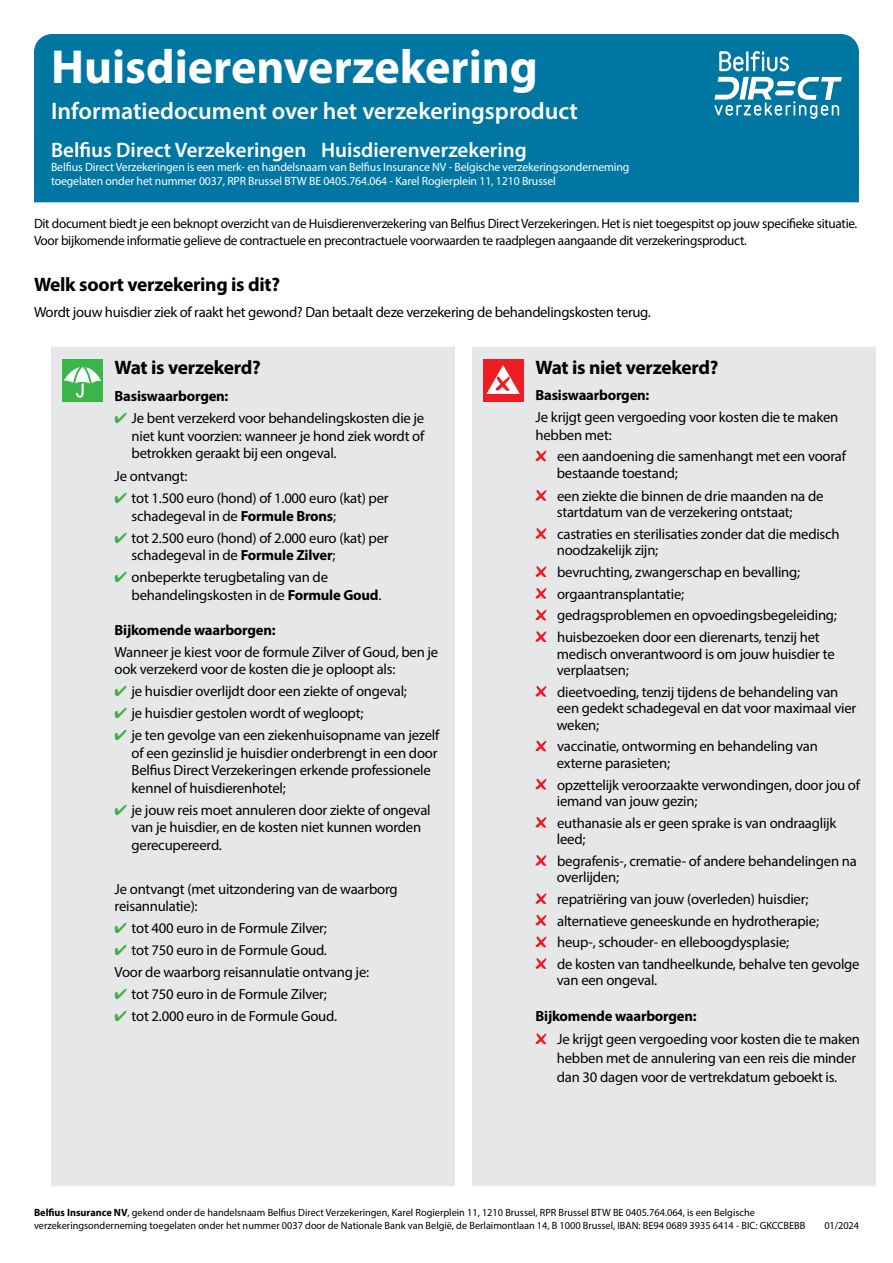
<style>
.page{position:relative;width:893px;height:1263px;background:#fff}
.page>*{position:absolute;margin:0;border:0;box-sizing:border-box;transform-origin:0 0}
.t1{font:700 48px "Myriad Pro";color:#fff}
.t2{font:600 24px "Myriad Pro";color:#fff}
.t3{font:600 21px "Myriad Pro";color:#fff}
.t4{font:700 19.5px "Myriad Pro";letter-spacing:-.015em;color:#000}
.t5{font:14.7px/17.7px "Myriad Pro";letter-spacing:-.015em;color:#000}
.t6{font:700 14.7px "Myriad Pro";letter-spacing:-.015em;color:#000}
.t7{font:13.5px/16.2px "Myriad Pro";letter-spacing:-.025em;color:#000}
.t8{font:12px/14.4px "Myriad Pro";letter-spacing:-.01em;color:#fff}
.t9{font:10.5px/12.6px "Myriad Pro";color:#000}
.s1{color:#41ad49}
.s2{font-weight:700}
</style>
<div class="page">
<div style="left:34px;top:34px;width:825px;height:168px;background:#0076a3"></div>
<svg style="left:719px;top:51px;width:70px;height:20px"></svg>
<svg style="left:714px;top:77px;width:128px;height:42px"></svg>
<div style="left:51px;top:347px;width:825px;height:839px;background:#e6e7e8"></div>
<div style="left:62px;top:359px;width:41px;height:43px;background:#39b54a"></div>
<svg style="left:64px;top:363px;width:37px;height:35px"></svg>
<div style="left:483px;top:359px;width:41px;height:43px;background:#ed1d24"></div>
<svg style="left:486px;top:365px;width:34px;height:29px"></svg>
<svg style="left:536px;top:450px;width:10px;height:11px"></svg>
<svg style="left:536px;top:490px;width:10px;height:11px"></svg>
<svg style="left:536px;top:528px;width:10px;height:11px"></svg>
<svg style="left:536px;top:566px;width:10px;height:11px"></svg>
<svg style="left:536px;top:588px;width:10px;height:11px"></svg>
<svg style="left:536px;top:609px;width:10px;height:11px"></svg>
<svg style="left:536px;top:631px;width:10px;height:11px"></svg>
<svg style="left:536px;top:686px;width:10px;height:11px"></svg>
<svg style="left:536px;top:740px;width:10px;height:11px"></svg>
<svg style="left:536px;top:779px;width:10px;height:11px"></svg>
<svg style="left:536px;top:817px;width:10px;height:11px"></svg>
<svg style="left:536px;top:855px;width:10px;height:11px"></svg>
<svg style="left:536px;top:893px;width:10px;height:11px"></svg>
<svg style="left:536px;top:915px;width:10px;height:11px"></svg>
<svg style="left:536px;top:936px;width:10px;height:11px"></svg>
<svg style="left:536px;top:958px;width:10px;height:11px"></svg>
<svg style="left:536px;top:1033px;width:10px;height:11px"></svg>
<h1 class="t1" style="left:51px;top:36px;width:489px">Huisdierenverzekering</h1>
<h2 class="t2" style="left:51px;top:95px;width:528px">Informatiedocument over het verzekeringsproduct</h2>
<h3 class="t3" style="left:51px;top:136px;width:477px">Belfius Direct Verzekeringen Huisdierenverzekering</h3>
<p class="t8" style="left:51px;top:159px;width:580px">Belfius Direct Verzekeringen is een merk- en handelsnaam van Belfius Insurance NV - Belgische verzekeringsonderneming toegelaten onder het nummer 0037, RPR Brussel BTW BE 0405.764.064 - Karel Rogierplein 11, 1210 Brussel</p>
<p class="t7" style="left:34px;top:216px;width:825px">Dit document biedt je een beknopt overzicht van de Huisdierenverzekering van Belfius Direct Verzekeringen. Het is niet toegespitst op jouw specifieke situatie.<br>Voor bijkomende informatie gelieve de contractuele en precontractuele voorwaarden te raadplegen aangaande dit verzekeringsproduct.</p>
<h3 class="t4" style="left:34px;top:272px;width:247px">Welk soort verzekering is dit?</h3>
<p class="t5" style="left:34px;top:303px;width:618px">Wordt jouw huisdier ziek of raakt het gewond? Dan betaalt deze verzekering de behandelingskosten terug.</p>
<h3 class="t4" style="left:115px;top:355px;width:148px">Wat is verzekerd?</h3>
<p class="t6" style="left:115px;top:387px;width:115px">Basiswaarborgen:</p>
<p class="t5" style="left:132px;top:409px;width:294px;text-align:justify;text-indent:-17px"><span class="s1">✔</span> Je bent verzekerd voor behandelingskosten die je niet kunt voorzien: wanneer je hond ziek wordt of betrokken geraakt bij een ongeval.</p>
<p class="t5" style="left:115px;top:467px;width:75px">Je ontvangt:</p>
<p class="t5" style="left:132px;top:489px;width:259px;text-indent:-17px"><span class="s1">✔</span> tot 1.500 euro (hond) of 1.000 euro (kat) per schadegeval in de <span class="s2">Formule Brons</span>;</p>
<p class="t5" style="left:132px;top:529px;width:259px;text-indent:-17px"><span class="s1">✔</span> tot 2.500 euro (hond) of 2.000 euro (kat) per schadegeval in de <span class="s2">Formule Zilver</span>;</p>
<p class="t5" style="left:132px;top:568px;width:251px;text-indent:-17px"><span class="s1">✔</span> onbeperkte terugbetaling van de behandelingskosten in de <span class="s2">Formule Goud</span>.</p>
<p class="t6" style="left:115px;top:620px;width:163px">Bijkomende waarborgen:</p>
<p class="t5" style="left:115px;top:642px;width:325px">Wanneer je kiest voor de formule Zilver of Goud, ben je ook verzekerd voor de kosten die je oploopt als:</p>
<p class="t5" style="left:115px;top:682px;width:294px"><span class="s1">✔</span> je huisdier overlijdt door een ziekte of ongeval;</p>
<p class="t5" style="left:115px;top:704px;width:250px"><span class="s1">✔</span> je huisdier gestolen wordt of wegloopt;</p>
<p class="t5" style="left:132px;top:726px;width:309px;text-indent:-17px"><span class="s1">✔</span> je ten gevolge van een ziekenhuisopname van jezelf of een gezinslid je huisdier onderbrengt in een door Belfius Direct Verzekeringen erkende professionele kennel of huisdierenhotel;</p>
<p class="t5" style="left:132px;top:801px;width:301px;text-indent:-17px"><span class="s1">✔</span> je jouw reis moet annuleren door ziekte of ongeval van je huisdier, en de kosten niet kunnen worden gerecupereerd.</p>
<p class="t5" style="left:115px;top:880px;width:285px">Je ontvangt (met uitzondering van de waarborg reisannulatie):</p>
<p class="t5" style="left:115px;top:919px;width:214px"><span class="s1">✔</span> tot 400 euro in de Formule Zilver;</p>
<p class="t5" style="left:115px;top:939px;width:256px;line-height:21.9px"><span class="s1">✔</span> tot 750 euro in de Formule Goud.<br>Voor de waarborg reisannulatie ontvang je:</p>
<p class="t5" style="left:115px;top:985px;width:214px"><span class="s1">✔</span> tot 750 euro in de Formule Zilver;</p>
<p class="t5" style="left:115px;top:1007px;width:224px"><span class="s1">✔</span> tot 2.000 euro in de Formule Goud.</p>
<h3 class="t4" style="left:536px;top:355px;width:184px">Wat is niet verzekerd?</h3>
<p class="t6" style="left:536px;top:386px;width:115px">Basiswaarborgen:</p>
<p class="t5" style="left:536px;top:408px;width:304px">Je krijgt geen vergoeding voor kosten die te maken hebben met:</p>
<p class="t5" style="left:557px;top:448px;width:291px;line-height:16.5px">een aandoening die samenhangt met een vooraf bestaande toestand;</p>
<p class="t5" style="left:557px;top:487px;width:268px;line-height:16.5px">een ziekte die binnen de drie maanden na de startdatum van de verzekering ontstaat;</p>
<p class="t5" style="left:557px;top:525px;width:284px;line-height:16.5px">castraties en sterilisaties zonder dat die medisch noodzakelijk zijn;</p>
<p class="t5" style="left:557px;top:561px;width:281px;line-height:21.6px">bevruchting, zwangerschap en bevalling; orgaantransplantatie;<br>gedragsproblemen en opvoedingsbegeleiding; huisbezoeken door een dierenarts, tenzij het</p>
<p class="t5" style="left:557px;top:645px;width:279px;line-height:16.5px">medisch onverantwoord is om jouw huisdier te verplaatsen;</p>
<p class="t5" style="left:557px;top:683px;width:301px;line-height:16.5px">dieetvoeding, tenzij tijdens de behandeling van een gedekt schadegeval en dat voor maximaal vier weken;</p>
<p class="t5" style="left:557px;top:738px;width:262px;line-height:16.5px">vaccinatie, ontworming en behandeling van externe parasieten;</p>
<p class="t5" style="left:557px;top:776px;width:305px;line-height:16.5px">opzettelijk veroorzaakte verwondingen, door jou of iemand van jouw gezin;</p>
<p class="t5" style="left:557px;top:814px;width:281px;line-height:16.5px">euthanasie als er geen sprake is van ondraaglijk leed;</p>
<p class="t5" style="left:557px;top:852px;width:302px;line-height:16.5px">begrafenis-, crematie- of andere behandelingen na overlijden;</p>
<p class="t5" style="left:557px;top:888px;width:304px;line-height:21.6px">repatriëring van jouw (overleden) huisdier; alternatieve geneeskunde en hydrotherapie; heup-, schouder- en elleboogdysplasie;<br>de kosten van tandheelkunde, behalve ten gevolge</p>
<p class="t5" style="left:557px;top:971px;width:102px">van een ongeval.</p>
<p class="t6" style="left:536px;top:1007px;width:163px">Bijkomende waarborgen:</p>
<p class="t5" style="left:557px;top:1030px;width:305px;line-height:18.8px">Je krijgt geen vergoeding voor kosten die te maken hebben met de annulering van een reis die minder dan 30 dagen voor de vertrekdatum geboekt is.</p>
<p class="t9" style="left:34px;top:1206px;width:773px"><span class="s2">Belfius Insurance NV</span>, gekend onder de handelsnaam Belfius Direct Verzekeringen, Karel Rogierplein 11, 1210 Brussel, RPR Brussel BTW BE 0405.764.064, is een Belgische verzekeringsonderneming toegelaten onder het nummer 0037 door de Nationale Bank van België, de Berlaimontlaan 14, B 1000 Brussel, IBAN: BE94 0689 3935 6414 - BIC: GKCCBEBB</p>
<p class="t9" style="left:824px;top:1219px;width:36px">01/2024</p>
</div>
